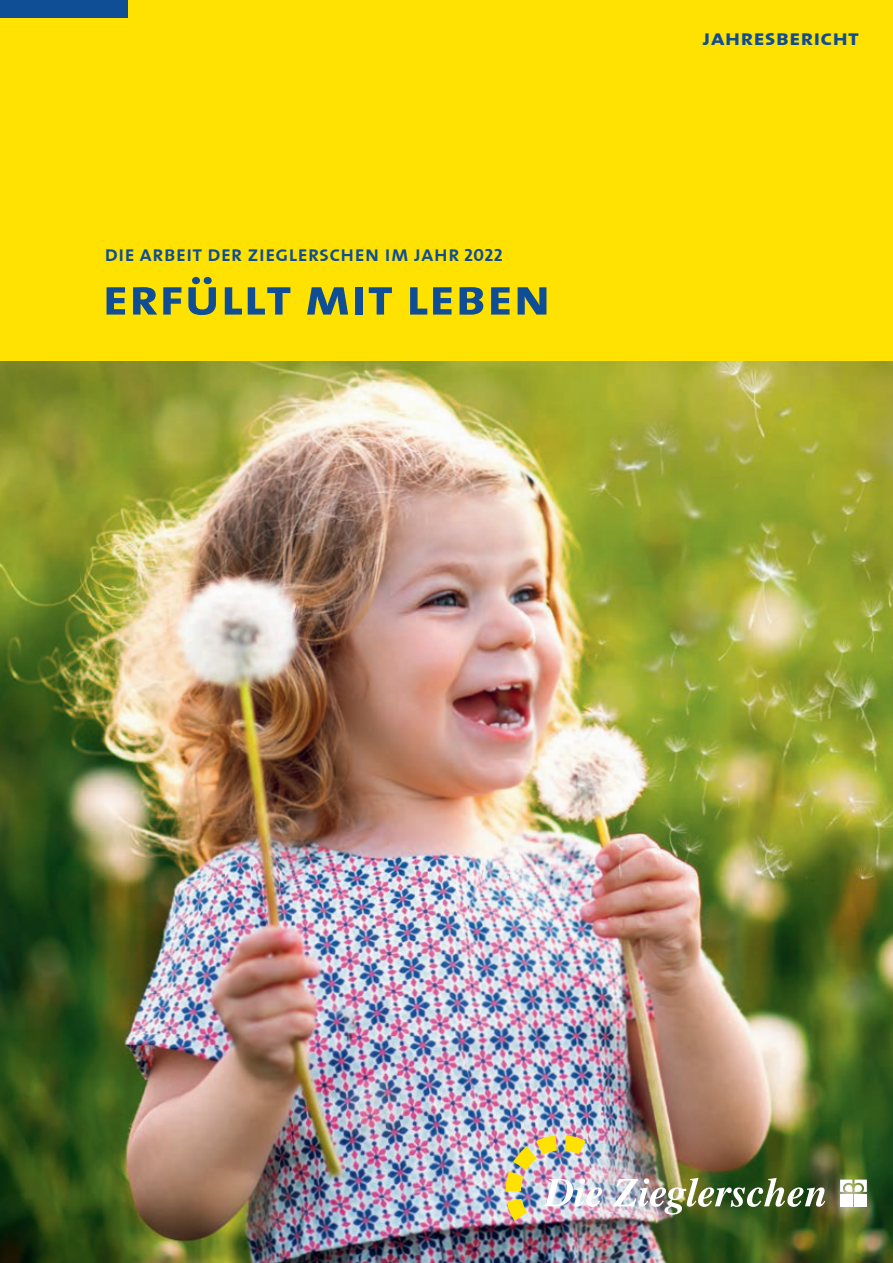
<style>
.page{position:relative;width:893px;height:1263px;background:#fff}
.page>*{position:absolute;margin:0;border:0;box-sizing:border-box;transform-origin:0 0}
.t1{font:52.5px "The Sans Bold Caps";color:#0f4d94;scale:1.1 1}
.t2{font:22.5px "The Sans Semi Bold Caps";color:#0f4d94}
.t3{font:22.5px "The Sans Bold Caps";color:#0f4d94;scale:1.1 1}
.s1{font-family:"The Sans Bold Caps";font-size:18px}
</style>
<div class="page">
<div style="left:0;top:0;width:893px;height:361px;background:#ffe201"></div>
<div style="left:0;top:0;width:128px;height:17px;background:#0f4d94"></div>
<img style="left:0;top:361px;width:893px;height:902px">
<div style="left:840px;top:1194px;width:12px;height:12px;background:#fff"></div>
<div style="left:855px;top:1194px;width:12px;height:12px;background:#fff"></div>
<svg style="left:840px;top:1179px;width:27px;height:13px"></svg>
<img style="left:613px;top:1178px;width:212px;height:36px">
<img style="left:506px;top:1135px;width:96px;height:86px">
<p class="t2" style="left:105px;top:234px;width:399px">die arbeit der zieglerschen im jahr <span class="s1">2022</span></p>
<h1 class="t1" style="left:102px;top:253px;width:410px">erfüllt mit leben</h1>
<p class="t3" style="left:703px;top:18px;width:144px">jahresbericht</p>
</div>
